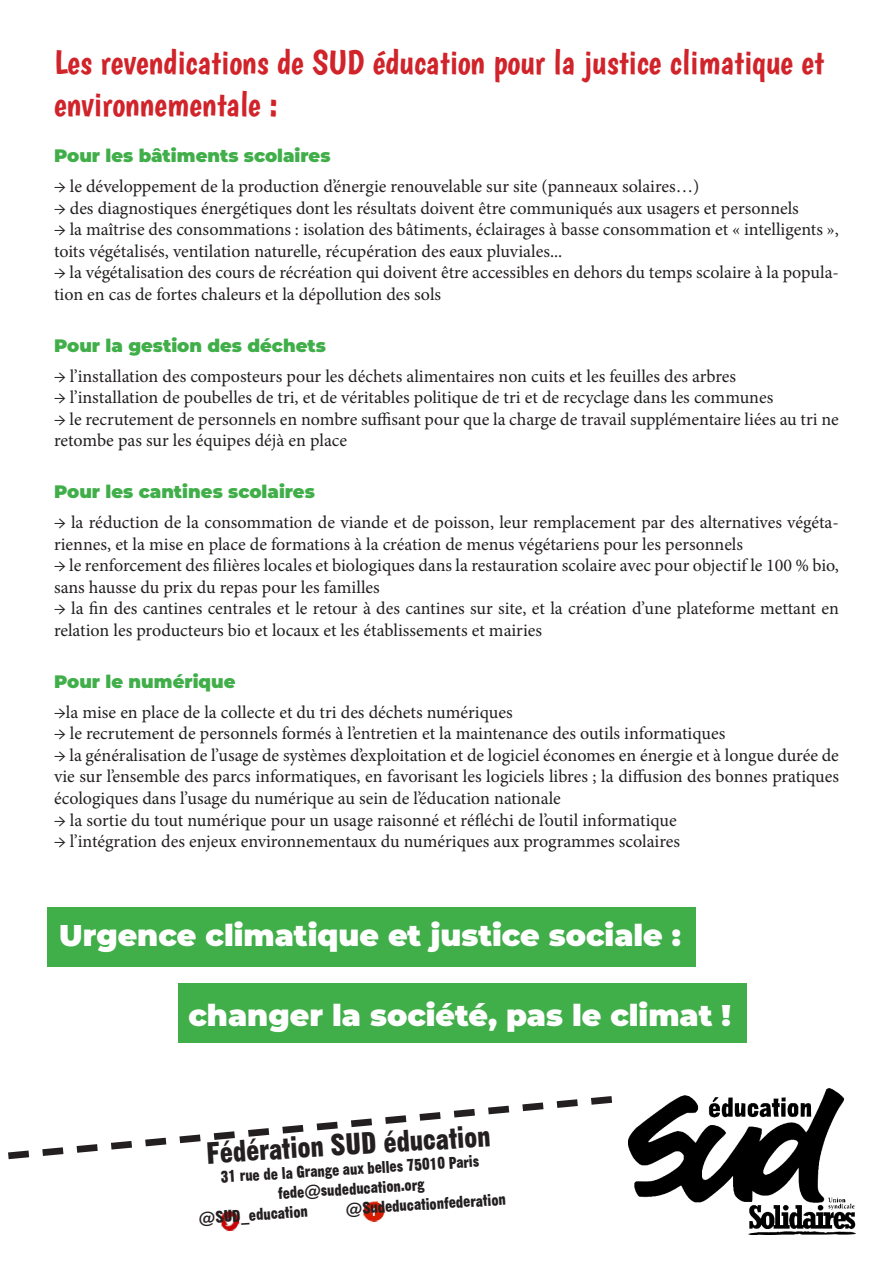
<style>
.page{position:relative;width:893px;height:1263px;background:#fff}
.page>*{position:absolute;margin:0;border:0;box-sizing:border-box;transform-origin:0 0}
.t1{font:34.5px/41.4px "Boogaloo";color:#d1232a}
.t2{font:900 30px "Montserrat";color:#fff}
.t3{font:30px "Gothic No 13 BT";color:#231f20}
.t4{font:18px/21.6px "Minion Pro";color:#231f20}
.t5{font:900 18px "Montserrat";color:#40ae49}
.t6{font:16.5px "Gothic No 13 BT";color:#231f20}
</style>
<div class="page">
<div style="left:47px;top:907px;width:649px;height:59px;background:#40ae49"></div>
<div style="left:179px;top:983px;width:568px;height:60px;background:#40ae49"></div>
<img style="left:628px;top:1088px;width:227px;height:147px">
<img style="left:221px;top:1211px;width:19px;height:20px">
<img style="left:363px;top:1201px;width:23px;height:21px">
<svg style="left:8px;top:1096px;width:605px;height:64px"></svg>
<p class="t1" style="left:54px;top:42px;width:772px">Les revendications de SUD éducation pour la justice climatique et environnementale :</p>
<p class="t5" style="left:54px;top:142px;width:278px">Pour les bâtiments scolaires</p>
<p class="t4" style="left:54px;top:176px;width:647px">→ le développement de la production d’énergie renouvelable sur site (panneaux solaires…)</p>
<p class="t4" style="left:54px;top:197px;width:746px">→ des diagnostiques énergétiques dont les résultats doivent être communiqués aux usagers et personnels</p>
<p class="t4" style="left:54px;top:219px;width:786px">→ la maîtrise des consommations : isolation des bâtiments, éclairages à basse consommation et « intelligents », toits végétalisés, ventilation naturelle, récupération des eaux pluviales...</p>
<p class="t4" style="left:54px;top:262px;width:786px">→ la végétalisation des cours de récréation qui doivent être accessibles en dehors du temps scolaire à la popula&shy;tion en cas de fortes chaleurs et la dépollution des sols</p>
<p class="t5" style="left:54px;top:332px;width:273px">Pour la gestion des déchets</p>
<p class="t4" style="left:54px;top:365px;width:684px">→ l’installation des composteurs pour les déchets alimentaires non cuits et les feuilles des arbres</p>
<p class="t4" style="left:54px;top:387px;width:721px">→ l’installation de poubelles de tri, et de véritables politique de tri et de recyclage dans les communes</p>
<p class="t4" style="left:54px;top:408px;width:786px">→ le recrutement de personnels en nombre suffisant pour que la charge de travail supplémentaire liées au tri ne retombe pas sur les équipes déjà en place</p>
<p class="t5" style="left:54px;top:478px;width:262px">Pour les cantines scolaires</p>
<p class="t4" style="left:54px;top:512px;width:786px">→ la réduction de la consommation de viande et de poisson, leur remplacement par des alternatives végéta&shy;riennes, et la mise en place de formations à la création de menus végétariens pour les personnels</p>
<p class="t4" style="left:54px;top:555px;width:787px">→ le renforcement des filières locales et biologiques dans la restauration scolaire avec pour objectif le 100 % bio, sans hausse du prix du repas pour les familles</p>
<p class="t4" style="left:54px;top:598px;width:786px">→ la fin des cantines centrales et le retour à des cantines sur site, et la création d’une plateforme mettant en relation les producteurs bio et locaux et les établissements et mairies</p>
<p class="t5" style="left:54px;top:668px;width:183px">Pour le numérique</p>
<p class="t4" style="left:54px;top:701px;width:460px">→la mise en place de la collecte et du tri des déchets numériques</p>
<p class="t4" style="left:54px;top:723px;width:673px">→ le recrutement de personnels formés à l’entretien et la maintenance des outils informatiques</p>
<p class="t4" style="left:54px;top:744px;width:786px;text-align:justify">→ la généralisation de l’usage de systèmes d’exploitation et de logiciel économes en énergie et à longue durée de vie sur l’ensemble des parcs informatiques, en favorisant les logiciels libres ; la diffusion des bonnes pratiques écologiques dans l’usage du numérique au sein de l’éducation nationale</p>
<p class="t4" style="left:54px;top:809px;width:624px">→ la sortie du tout numérique pour un usage raisonné et réfléchi de l’outil informatique</p>
<p class="t4" style="left:54px;top:831px;width:628px">→ l’intégration des enjeux environnementaux du numériques aux programmes scolaires</p>
<p class="t2" style="left:59px;top:913px;width:623px">Urgence climatique et justice sociale :</p>
<p class="t2" style="left:189px;top:992px;width:544px">changer la société, pas le climat !</p>
<p class="t3" style="left:205px;top:1136px;width:286px;rotate:-4deg">Fédération SUD éducation</p>
<p class="t6" style="left:220px;top:1165px;width:260px;rotate:-3deg">31 rue de la Grange aux belles 75010 Paris</p>
<p class="t6" style="left:277px;top:1182px;width:148px;rotate:-3deg">fede@sudeducation.org</p>
<p class="t6" style="left:198px;top:1207px;width:111px;rotate:-3deg">@SUD_education</p>
<p class="t6" style="left:345px;top:1198px;width:162px;rotate:-3deg">@Sudeducationfederation</p>
</div>
